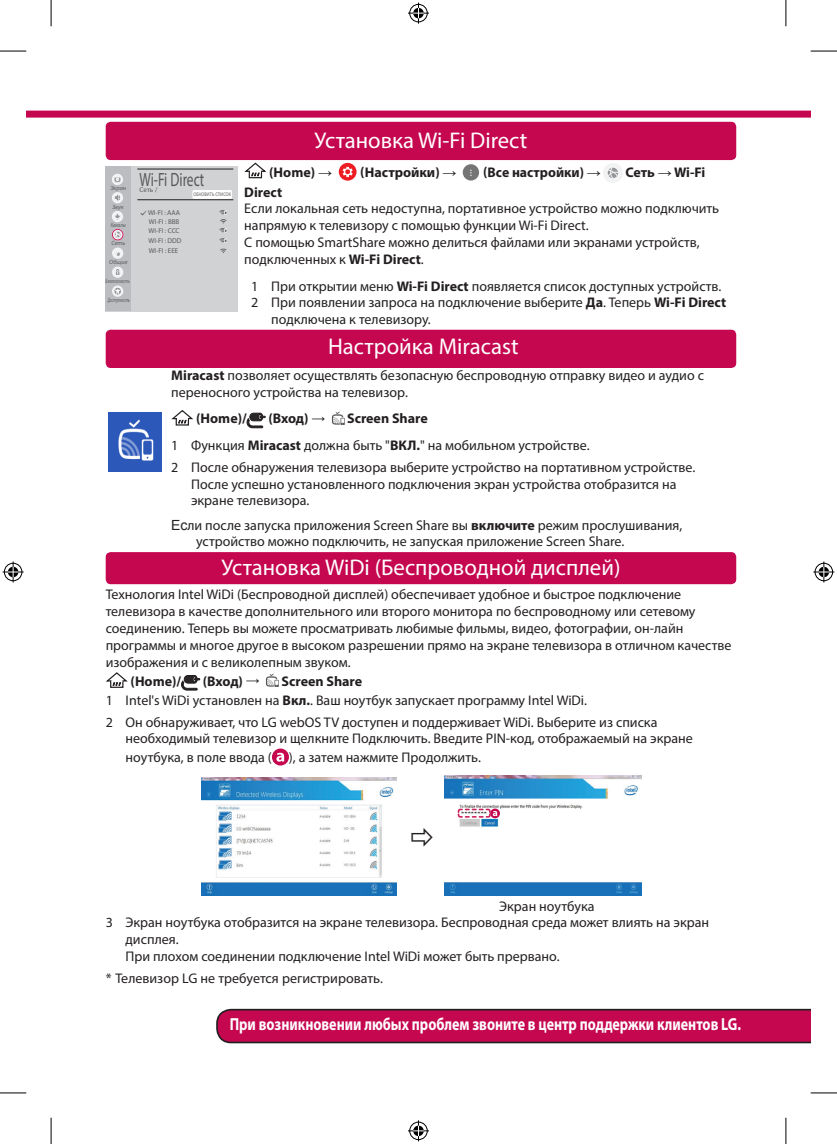
<style>
.page{position:relative;width:837px;height:1144px;background:#fff}
.page>*{position:absolute;margin:0;border:0;box-sizing:border-box;transform-origin:0 0}
.Title-2{font:22.75px "Myriad Pro";color:#fff}
.t1{font:19.25px "Myriad Pro";color:#57585a;scale:.7 1}
.t2{font:700 17.5px "Myriad Pro";color:#fff;scale:.8 1}
.Body{font:14px/16.8px "Myriad Pro";color:#231f20}
.Body-Step{font:14px/16.8px "Myriad Pro";color:#231f20}
.Body-Step-2{font:700 14px "Myriad Pro";color:#231f20}
.Body-2{font:700 14px "Myriad Pro";color:#231f20}
.t3{font:8.05px "Arial";color:#231f20;scale:1.04 1}
.t4{font:7px "Myriad Pro";color:#57585a}
.t5{font:italic 6.12px "Myriad Pro";color:#57585a}
.t6{font:italic 6.12px "Myriad Pro";color:#57585a;scale:.65 1}
.t7{font:italic 6.12px "Myriad Pro";color:#57585a;scale:.6 1}
.t8{font:italic 6.12px "Myriad Pro";color:#57585a;scale:.75 1}
.t9{font:5.25px "Myriad Pro";letter-spacing:.02em;color:#57585a;scale:.8 1}
.s1{font-family:"LG Display Eng"}
.s2{font-family:"Arial"}
.s3{font-weight:700}
.s4{font-family:"LG Display";font-weight:300}
</style>
<div class="page">
<svg style="left:26px;top:110px;width:784px;height:65px"></svg>
<div style="left:106px;top:330px;width:630px;height:38px;background:#c50750;border-radius:5px"></div>
<div style="left:106px;top:552px;width:630px;height:32px;background:#c50750;border-radius:5px"></div>
<div style="left:110px;top:680px;width:13px;height:8px;border:1px solid #231f20"></div>
<svg style="left:106px;top:672px;width:22px;height:15px"></svg>
<svg style="left:181px;top:675px;width:19px;height:15px"></svg>
<img style="left:266px;top:673px;width:13px;height:14px">
<svg style="left:272px;top:748px;width:17px;height:17px"></svg>
<svg style="left:276px;top:753px;width:8px;height:9px"></svg>
<img style="left:201px;top:777px;width:195px;height:119px">
<img style="left:445px;top:776px;width:196px;height:120px">
<svg style="left:490px;top:808px;width:10px;height:10px"></svg>
<svg style="left:455px;top:807px;width:42px;height:12px"></svg>
<div style="left:106px;top:122px;width:630px;height:38px;background:#c50750;border-radius:5px"></div>
<div style="left:249px;top:170px;width:13px;height:8px;border:1px solid #231f20"></div>
<svg style="left:242px;top:162px;width:24px;height:15px"></svg>
<svg style="left:338px;top:163px;width:18px;height:18px"></svg>
<svg style="left:339px;top:166px;width:16px;height:12px"></svg>
<div style="left:344px;top:168px;width:7px;height:8px;border:1px solid #fff;border-radius:50%"></div>
<svg style="left:462px;top:164px;width:17px;height:17px"></svg>
<svg style="left:466px;top:167px;width:10px;height:11px"></svg>
<svg style="left:602px;top:163px;width:20px;height:20px"></svg>
<svg style="left:216px;top:1009px;width:594px;height:34px;background:#b70a4c"></svg>
<div style="left:106px;top:166px;width:132px;height:145px;background:#d1d2d4"></div>
<div style="left:106px;top:166px;width:25px;height:145px;background:#bcbdc0"></div>
<svg style="left:112px;top:173px;width:11px;height:31px"></svg>
<svg style="left:112px;top:211px;width:11px;height:12px"></svg>
<svg style="left:112px;top:229px;width:11px;height:11px"></svg>
<svg style="left:112px;top:247px;width:12px;height:12px"></svg>
<svg style="left:112px;top:266px;width:12px;height:12px"></svg>
<svg style="left:112px;top:285px;width:12px;height:12px"></svg>
<hr style="left:137px;top:169px;width:96px;height:1px;background:#231f20">
<hr style="left:137px;top:199px;width:96px;height:1px;background:#231f20">
<div style="left:112px;top:229px;width:11px;height:11px;border:1px solid #cb215e;border-radius:50%"></div>
<div style="left:192px;top:190px;width:40px;height:9px;background:#fff;border-radius:2px"></div>
<svg style="left:219px;top:210px;width:8px;height:43px"></svg>
<img style="left:109px;top:412px;width:53px;height:60px">
<svg style="left:171px;top:410px;width:22px;height:14px"></svg>
<svg style="left:247px;top:413px;width:18px;height:15px"></svg>
<img style="left:332px;top:411px;width:13px;height:14px">
<svg style="left:0;top:51px;width:26px;height:1px"></svg>
<svg style="left:810px;top:51px;width:26px;height:1px"></svg>
<svg style="left:0;top:1092px;width:26px;height:1px"></svg>
<svg style="left:810px;top:1092px;width:26px;height:1px"></svg>
<svg style="left:51px;top:0;width:1px;height:26px"></svg>
<svg style="left:51px;top:1118px;width:1px;height:26px"></svg>
<svg style="left:785px;top:0;width:1px;height:26px"></svg>
<svg style="left:785px;top:1118px;width:1px;height:26px"></svg>
<svg style="left:408px;top:3px;width:21px;height:21px"></svg>
<svg style="left:408px;top:1120px;width:21px;height:21px"></svg>
<svg style="left:3px;top:561px;width:21px;height:21px"></svg>
<svg style="left:813px;top:561px;width:21px;height:21px"></svg>
<p class="t5" style="left:110px;top:185px;width:17px">Экран</p>
<p class="t5" style="left:112px;top:203px;width:13px">Звук</p>
<p class="t8" style="left:111px;top:221px;width:21px">Каналы</p>
<p class="t5" style="left:111px;top:239px;width:15px">Сеть</p>
<p class="t5" style="left:109px;top:258px;width:20px">Общие</p>
<p class="t6" style="left:106px;top:277px;width:39px">Безопасность</p>
<p class="t7" style="left:108px;top:296px;width:39px">Доступность</p>
<p class="t1" style="left:139px;top:168px;width:94px">Wi-Fi Direct</p>
<p class="t4" style="left:140px;top:185px;width:19px">Сеть /</p>
<p class="t4" style="left:140px;top:208px;width:42px"><span class="s1">ꔐ</span> WI-FI : AAA</p>
<p class="t4" style="left:149px;top:217px;width:32px">WI-FI : BBB</p>
<p class="t4" style="left:148px;top:226px;width:33px">WI-FI : CCC</p>
<p class="t4" style="left:148px;top:236px;width:35px">WI-FI : DDD</p>
<p class="t4" style="left:149px;top:247px;width:31px">WI-FI : EEE</p>
<p class="t9" style="left:193px;top:191px;width:49px">ОБНОВИТЬ СПИСОК</p>
<p class="Title-2" style="left:314px;top:126px;width:214px">Установка Wi-Fi Direct</p>
<p class="Body-2" style="left:269px;top:163px;width:64px">(Home) <span class="s2">→</span></p>
<p class="Body-2" style="left:360px;top:163px;width:98px">(Настройки) <span class="s2">→</span></p>
<p class="Body-2" style="left:483px;top:163px;width:119px">(Все настройки) <span class="s2">→</span></p>
<p class="Body-2" style="left:625px;top:163px;width:81px">Сеть <span class="s2">→</span> Wi-Fi</p>
<p class="Body-2" style="left:244px;top:183px;width:39px">Direct</p>
<p class="Body" style="left:244px;top:200px;width:476px">Если локальная сеть недоступна, портативное устройство можно подключить напрямую к телевизору с помощью функции Wi-Fi Direct.<br>С помощью SmartShare можно делиться файлами или экранами устройств, подключенных к <span class="s3">Wi-Fi Direct</span>.</p>
<p class="Body" style="left:251px;top:277px;width:471px">1 При открытии меню <span class="s3">Wi-Fi Direct</span> появляется список доступных устройств.</p>
<p class="Body" style="left:271px;top:294px;width:456px;text-indent:-20px">2 При появлении запроса на подключение выберите <span class="s3">Да</span>. Теперь <span class="s3">Wi-Fi Direct </span>подключена к телевизору.</p>
<p class="Title-2" style="left:328px;top:332px;width:192px">Настройка Miracast</p>
<p class="Body" style="left:171px;top:367px;width:534px"><span class="s3">Miracast</span> позволяет осуществлять безопасную беспроводную отправку видео и аудио с переносного устройства на телевизор.</p>
<p class="Body-Step-2" style="left:196px;top:409px;width:52px">(Home)/</p>
<p class="Body-Step-2" style="left:268px;top:409px;width:59px">(Вход) <span class="s4">→</span></p>
<p class="Body-Step-2" style="left:347px;top:409px;width:82px">Screen Share</p>
<p class="Body" style="left:171px;top:437px;width:420px">1 Функция <span class="s3">Miracast</span> должна быть "<span class="s3">ВКЛ.</span>" на мобильном устройстве.</p>
<p class="Body" style="left:191px;top:458px;width:505px;text-indent:-20px">2 После обнаружения телевизора выберите устройство на портативном устройстве.<br>После успешно установленного подключения экран устройства отобразится на экране телевизора.</p>
<p class="Body-Step" style="left:196px;top:516px;width:487px;text-indent:-25px"><span class="s2">Ес</span>ли после запуска приложения Screen Share вы <span class="s3">включите</span> режим прослушивания, устройство можно подключить, не запуская приложение Screen Share.</p>
<p class="Title-2" style="left:221px;top:553px;width:400px">Установка WiDi (Беспроводной дисплей)</p>
<p class="Body" style="left:106px;top:586px;width:627px">Технология Intel WiDi (Беспроводной дисплей) обеспечивает удобное и быстрое подключение телевизора в качестве дополнительного или второго монитора по беспроводному или сетевому соединению. Теперь вы можете просматривать любимые фильмы, видео, фотографии, он-лайн программы и многое другое в высоком разрешении прямо на экране телевизора в отличном качестве изображения и с великолепным звуком.</p>
<p class="Body-Step-2" style="left:131px;top:672px;width:52px">(Home)/</p>
<p class="Body-Step-2" style="left:203px;top:672px;width:59px">(Вход) <span class="s4">→</span></p>
<p class="Body-Step-2" style="left:281px;top:672px;width:82px">Screen Share</p>
<p class="Body" style="left:106px;top:691px;width:483px">1 Intel's WiDi установлен на <span class="s3">Вкл.</span>. Ваш ноутбук запускает программу Intel WiDi.</p>
<p class="Body" style="left:125px;top:713px;width:568px;text-indent:-20px">2 Он обнаруживает, что LG webOS TV доступен и поддерживает WiDi. Выберите из списка необходимый телевизор и щелкните Подключить. Введите PIN-код, отображаемый на экране</p>
<p class="Body" style="left:125px;top:748px;width:357px">ноутбука, в поле ввода ( ), а затем нажмите Продолжить.</p>
<p class="t3" style="left:461px;top:809px;width:27px">********</p>
<p class="Body" style="left:499px;top:898px;width:97px">Экран ноутбука</p>
<p class="Body" style="left:125px;top:914px;width:585px;text-indent:-20px">3 Экран ноутбука отобразится на экране телевизора. Беспроводная среда может влиять на экран дисплея.<br>При плохом соединении подключение Intel WiDi может быть прервано.</p>
<p class="Body" style="left:106px;top:969px;width:278px">* Телевизор LG не требуется регистрировать.</p>
<p class="t2" style="left:230px;top:1013px;width:640px">При возникновении любых проблем звоните в центр поддержки клиентов LG.</p>
</div>
